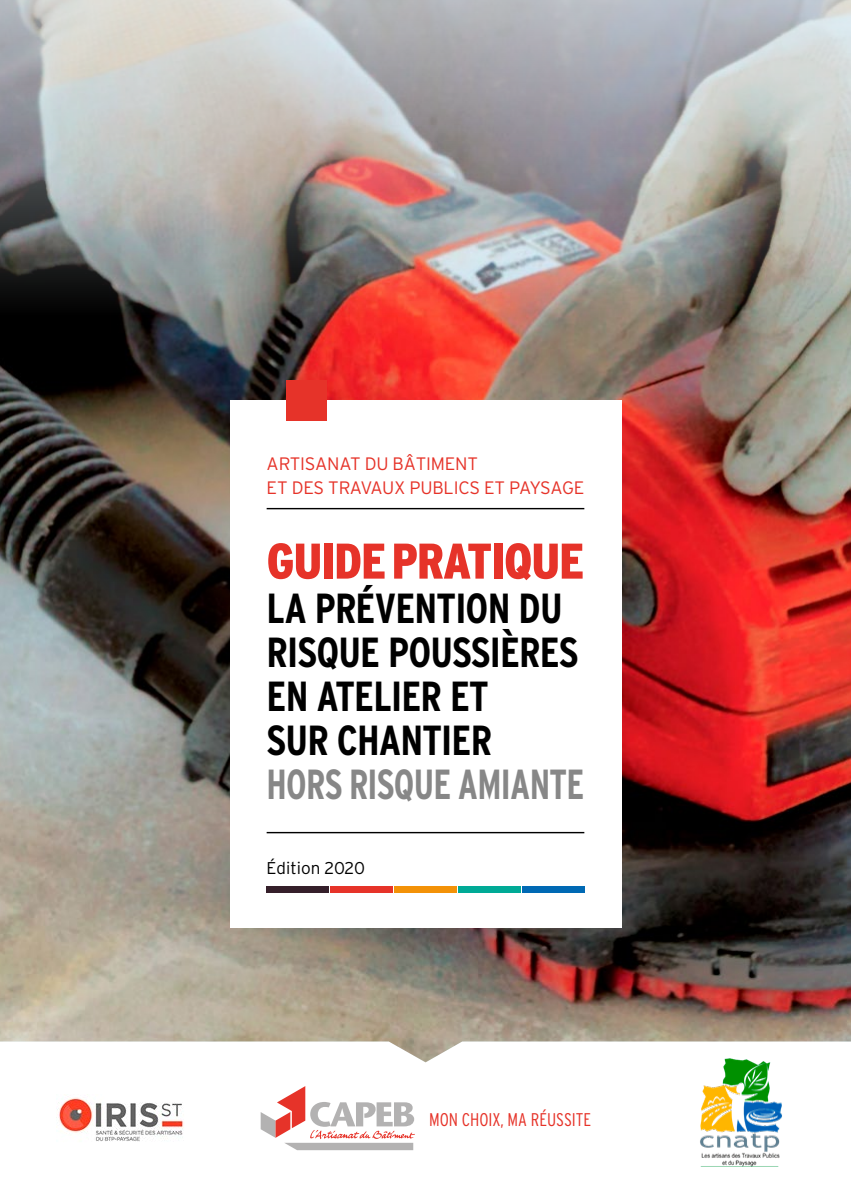
<style>
.page{position:relative;width:851px;height:1191px;background:#fff}
.page>*{position:absolute;margin:0;border:0;box-sizing:border-box;transform-origin:0 0}
.t1{font:900 condensed 50px "Interstate";letter-spacing:-.02em;color:#e63329}
.t2{font:700 condensed 42px/44px "Interstate";letter-spacing:-.02em;color:#000}
.t3{font:700 condensed 42px "Interstate";letter-spacing:-.02em;color:#878787;scale:.9 1}
.t4{font:300 condensed 18.4px "Interstate";color:#e63329}
.t5{font:300 18px/24px "Interstate";letter-spacing:-.01em;color:#e63329}
.t6{font:300 17px "Interstate";color:#000}
</style>
<div class="page">
<img style="left:0;top:0;width:850px;height:1062px">
<div style="left:230px;top:400px;width:391px;height:527px;background:#fff"></div>
<hr style="left:266px;top:832px;width:318px;height:1px;background:#000">
<hr style="left:266px;top:508px;width:318px;height:1px;background:#000">
<div style="left:286px;top:380px;width:40px;height:40px;background:#e63329"></div>
<div style="left:266px;top:886px;width:63px;height:7px;background:#351f2a"></div>
<div style="left:330px;top:886px;width:63px;height:7px;background:#e63329"></div>
<div style="left:394px;top:886px;width:62px;height:7px;background:#f39207"></div>
<div style="left:458px;top:886px;width:62px;height:7px;background:#00aa96"></div>
<div style="left:521px;top:886px;width:63px;height:7px;background:#0069b4"></div>
<svg style="left:260px;top:1086px;width:154px;height:64px"></svg>
<img style="left:56px;top:1097px;width:128px;height:45px">
<img style="left:684px;top:1056px;width:110px;height:111px">
<p class="t5" style="left:266px;top:452px;width:319px">ARTISANAT DU BÂTIMENT<br>ET DES TRAVAUX PUBLICS ET PAYSAGE</p>
<p class="t1" style="left:266px;top:533px;width:319px">GUIDE PRATIQUE</p>
<p class="t2" style="left:266px;top:585px;width:313px">LA PRÉVENTION DU<br>RISQUE POUSSIÈRES<br>EN ATELIER ET<br>SUR CHANTIER</p>
<p class="t3" style="left:266px;top:760px;width:354px">HORS RISQUE AMIANTE</p>
<p class="t6" style="left:266px;top:858px;width:100px">Édition 2020</p>
<p class="t4" style="left:429px;top:1109px;width:164px">MON CHOIX, MA RÉUSSITE</p>
</div>
